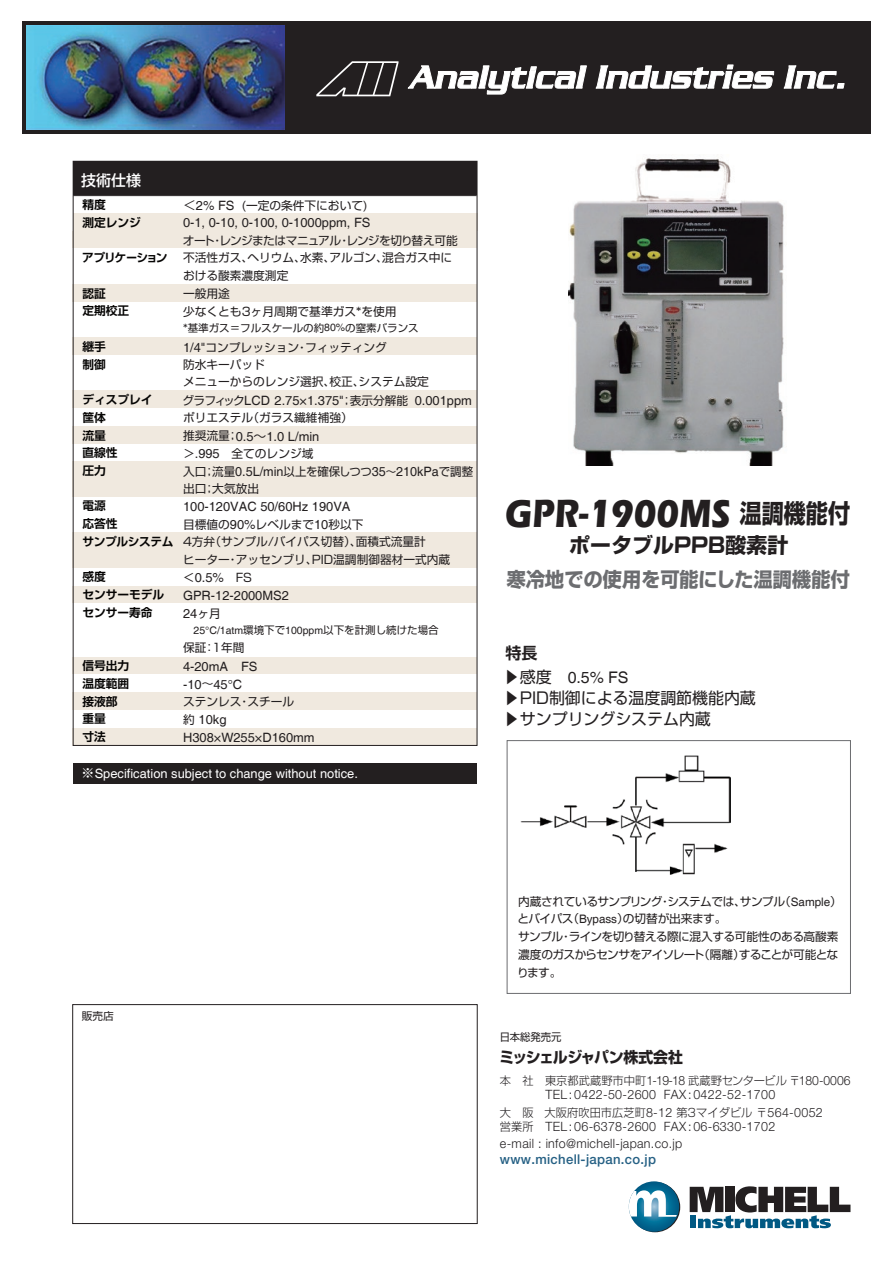
<style>
.page{position:relative;width:893px;height:1263px;background:#fff}
.page>*{position:absolute;margin:0;border:0;box-sizing:border-box;transform-origin:0 0}
.t1{font:700 40.5px "Eras ITC";color:#231f20;scale:.86 1}
.t2{font:700 21px "Shin Go Pr 5";color:#231f20}
.t3{font:700 20.1px "Shin Go Pro";color:#6c6d70;scale:.96 1}
.t4{font:16.05px/21.3px "Shin Go Pro";letter-spacing:-.005em;color:#231f20}
.t5{font:16.05px "Helvetica";color:#231f20}
.t6{font:700 16.05px "Shin Go Pro De";color:#231f20}
.t7{font:700 15.3px "Shin Go Pr 5";letter-spacing:-.05em;color:#231f20}
.t8{font:500 15px "Shin Go Pr 5";color:#fff}
.t9{font:500 13.5px "Helvetica Neue";letter-spacing:.025em;color:#256084}
.t10{font:12.9px/17.7px "Helvetica";color:#231f20}
.t11{font:300 12.9px "Helvetica Neue";letter-spacing:.025em;color:#221f21}
.t12{font:12.9px "Helvetica";color:#fff}
.t13{font:11.7px/17.7px "Shin Go Pro";color:#231f20}
.t14{font:11.7px/17.9px "Shin Go Pro";letter-spacing:-.045em;color:#231f20}
.t15{font:700 11.7px/17.7px "Shin Go Pro De";color:#050403}
.t16{font:700 11.7px/17.7px "Shin Go Pro De";letter-spacing:-.03em;color:#050403}
.t17{font:700 11.7px "Shin Go Pro De";letter-spacing:-.09em;color:#050403}
.t18{font:300 11.55px "Shin Go Pro";letter-spacing:.005em;color:#221f21}
.t19{font:10.65px "Shin Go Pr 5";color:#231f20}
.t20{font:10.5px "Helvetica";color:#231f20}
.t21{font:10.5px "Shin Go Pro";color:#231f20}
.s1{font-family:"Koz Go Pro";font-size:12.9px}
.s2{font-family:"Helvetica";font-size:12.9px}
.s3{font-family:"Helvetica"}
.s4{font-family:"Shin Go Pro";font-size:11.7px}
.s5{font-family:"Koz Go Pro"}
.s6{font-family:"Shin Go Pro"}
.s7{font-family:"Shin Go Pr 5";font-weight:500;font-size:13.5px}
.s8{font-family:"Shin Go Pro";font-size:25.65px}
.s9{font-family:"Helvetica Neue";font-size:12.75px}
.s10{font-family:"Helvetica Neue";font-size:12.9px}
.s11{font-family:"Shin Go Pro";font-size:11.55px}
</style>
<div class="page">
<div style="left:73px;top:161px;width:404px;height:35px;background:#231f20"></div>
<div style="left:22px;top:21px;width:849px;height:113px;background:#231f20"></div>
<svg style="left:316px;top:61px;width:83px;height:35px"></svg>
<svg style="left:407px;top:65px;width:180px;height:30px"></svg>
<svg style="left:595px;top:64px;width:179px;height:25px"></svg>
<svg style="left:783px;top:65px;width:62px;height:24px"></svg>
<img style="left:27px;top:25px;width:257px;height:105px">
<img style="left:568px;top:158px;width:216px;height:307px">
<svg style="left:629px;top:1181px;width:50px;height:51px"></svg>
<svg style="left:690px;top:1186px;width:160px;height:42px"></svg>
<svg style="left:629px;top:1190px;width:48px;height:27px"></svg>
<div style="left:72px;top:1004px;width:405px;height:220px;border:1px solid #231f20"></div>
<div style="left:507px;top:740px;width:344px;height:254px;border:1px solid #6c6d70"></div>
<img style="left:520px;top:755px;width:211px;height:120px">
<div style="left:73px;top:231px;width:404px;height:17px;background:#f0e9df"></div>
<div style="left:73px;top:337px;width:404px;height:18px;background:#f0e9df"></div>
<div style="left:73px;top:479px;width:404px;height:18px;background:#f0e9df"></div>
<div style="left:73px;top:213px;width:404px;height:18px;background:#f0e9df"></div>
<div style="left:73px;top:284px;width:404px;height:18px;background:#f0e9df"></div>
<div style="left:73px;top:390px;width:404px;height:18px;background:#f0e9df"></div>
<div style="left:73px;top:426px;width:404px;height:18px;background:#f0e9df"></div>
<div style="left:73px;top:461px;width:404px;height:18px;background:#f0e9df"></div>
<div style="left:73px;top:532px;width:404px;height:18px;background:#f0e9df"></div>
<div style="left:73px;top:550px;width:404px;height:18px;background:#f0e9df"></div>
<div style="left:73px;top:586px;width:404px;height:17px;background:#f0e9df"></div>
<div style="left:73px;top:657px;width:404px;height:17px;background:#f0e9df"></div>
<div style="left:73px;top:692px;width:404px;height:18px;background:#f0e9df"></div>
<div style="left:73px;top:728px;width:404px;height:17px;background:#f0e9df"></div>
<div style="left:73px;top:763px;width:404px;height:21px;background:#231f20"></div>
<p class="t8" style="left:81px;top:168px;width:62px">技術仕様</p>
<p class="t15" style="left:82px;top:194px;width:60px">精度<br>測定レンジ</p>
<p class="t17" style="left:82px;top:248px;width:87px">アプリケーション</p>
<p class="t15" style="left:82px;top:283px;width:48px">認証<br>定期校正</p>
<p class="t15" style="left:82px;top:336px;width:25px">継手制御</p>
<p class="t15" style="left:82px;top:389px;width:72px">ディスプレイ筐体<br>流量<br>直線性<br>圧力</p>
<p class="t16" style="left:82px;top:496px;width:93px">電源<br>応答性<br>サンプルシステム</p>
<p class="t15" style="left:82px;top:567px;width:83px">感度<br>センサーモデルセンサー寿命</p>
<p class="t13" style="left:183px;top:195px;width:186px"><span class="s1">＜</span><span class="s2">2% FS</span> (一定の条件下において)</p>
<p class="t10" style="left:183px;top:215px;width:189px">0-1, 0-10, 0-100, 0-1000ppm, FS</p>
<p class="t13" style="left:183px;top:230px;width:277px">オート・レンジまたはマニュアル・レンジを切り替え可能不活性ガス、ヘリウム、水素、アルゴン、混合ガス中における酸素濃度測定<br>一般用途<br>少なくとも3ヶ月周期で基準ガス*を使用</p>
<p class="t21" style="left:183px;top:319px;width:237px">*基準ガス＝フルスケールの約<span class="s3">80%</span>の窒素バランス</p>
<p class="t13" style="left:183px;top:337px;width:247px"><span class="s2">1/4"</span>コンプレッション・フィッティング<br>防水キーパッド<br>メニューからのレンジ選択、校正、システム設定</p>
<p class="t10" style="left:183px;top:392px;width:291px"><span class="s4">グラフィック</span>LCD 2.75×1.375"<span class="s4">；表示分解能</span> 0.001ppm</p>
<p class="t13" style="left:183px;top:407px;width:171px">ポリエステル（ガラス繊維補強）</p>
<p class="t10" style="left:183px;top:428px;width:138px"><span class="s4">推奨流量；</span>0.5<span class="s5">～</span>1.0 L/min</p>
<p class="t13" style="left:183px;top:443px;width:292px">＞<span class="s2">.995</span>　全てのレンジ域<br>入口；流量<span class="s2">0.5L/min</span>以上を確保しつつ<span class="s2">35</span>～<span class="s2">210kPa</span>で調整出口；大気放出</p>
<p class="t10" style="left:183px;top:498px;width:169px">100-120VAC 50/60Hz 190VA</p>
<p class="t13" style="left:183px;top:514px;width:269px">目標値の<span class="s2">90%</span>レベルまで<span class="s2">10</span>秒以下<br>4方弁（サンプル/バイパス切替）、面積式流量計<br>ヒーター・アッセンブリ、PID温調制御器材一式内蔵＜<span class="s2">0.5%</span>　FS</p>
<p class="t10" style="left:183px;top:587px;width:107px">GPR-12-2000MS2<br>24<span class="s4">ヶ月</span></p>
<p class="t20" style="left:194px;top:624px;width:247px">25°C/1atm<span class="s6">環境下で</span>100ppm<span class="s6">以下を計測し続けた場合</span></p>
<p class="t13" style="left:183px;top:638px;width:63px">保証：1年間</p>
<p class="t10" style="left:183px;top:658px;width:76px">4-20mA FS -10<span class="s4">～</span>45°C</p>
<p class="t13" style="left:183px;top:691px;width:113px">ステンレス・スチール</p>
<p class="t10" style="left:183px;top:711px;width:133px"><span class="s4">約</span> 10kg<br>H308×W255×D160mm</p>
<p class="t12" style="left:81px;top:766px;width:278px"><span class="s7">※</span>Specification subject to change without notice.</p>
<p class="t15" style="left:82px;top:655px;width:48px">信号出力温度範囲接液部重量<br>寸法</p>
<h1 class="t1" style="left:505px;top:490px;width:402px">GPR-1900MS <span class="s8">温調機能付</span></h1>
<h2 class="t2" style="left:569px;top:528px;width:222px">ポータブルPPB酸素計</h2>
<h3 class="t3" style="left:506px;top:563px;width:359px">寒冷地での使用を可能にした温調機能付</h3>
<h3 class="t6" style="left:506px;top:640px;width:33px">特長</h3>
<h3 class="t5" style="left:520px;top:668px;width:110px"><span class="s6">感度　</span>0.5% FS</h3>
<h3 class="t4" style="left:520px;top:685px;width:237px">PID制御による温度調節機能内蔵サンプリングシステム内蔵</h3>
<h3 class="t4" style="left:524px;top:668px;width:60px;rotate:90deg">▲▲▲</h3>
<p class="t19" style="left:82px;top:1007px;width:33px">販売店</p>
<p class="t14" style="left:517px;top:891px;width:326px">内蔵されているサンプリング・システムでは、サンプル（<span class="s3">Sample</span>）とバイパス（<span class="s3">Bypass</span>）の切替が出来ます。<br>サンプル・ラインを切り替える際に混入する可能性のある高酸素濃度のガスからセンサをアイソレート（隔離）することが可能となります。</p>
<p class="t19" style="left:500px;top:1028px;width:63px">日本総発売元</p>
<p class="t18" style="left:500px;top:1071px;width:352px">本　社　東京都武蔵野市中町<span class="s9">1-19-18</span> 武蔵野センタービル 〒<span class="s9">180-0006</span></p>
<h3 class="t7" style="left:499px;top:1045px;width:185px">ミッシェルジャパン株式会社</h3>
<p class="t11" style="left:545px;top:1086px;width:231px">TEL: 0422-50-2600 FAX: 0422-52-1700</p>
<p class="t18" style="left:500px;top:1103px;width:324px">大　阪 大阪府吹田市広芝町<span class="s10">8-12</span> 第3マイダビル 〒<span class="s10">564-0052</span></p>
<p class="t11" style="left:500px;top:1118px;width:277px"><span class="s11">営業所</span> TEL: 06-6378-2600 FAX: 06-6330-1702</p>
<p class="t11" style="left:500px;top:1136px;width:184px">e-mail : info@michell-japan.co.jp</p>
<p class="t9" style="left:500px;top:1151px;width:158px">www.michell-japan.co.jp</p>
</div>
